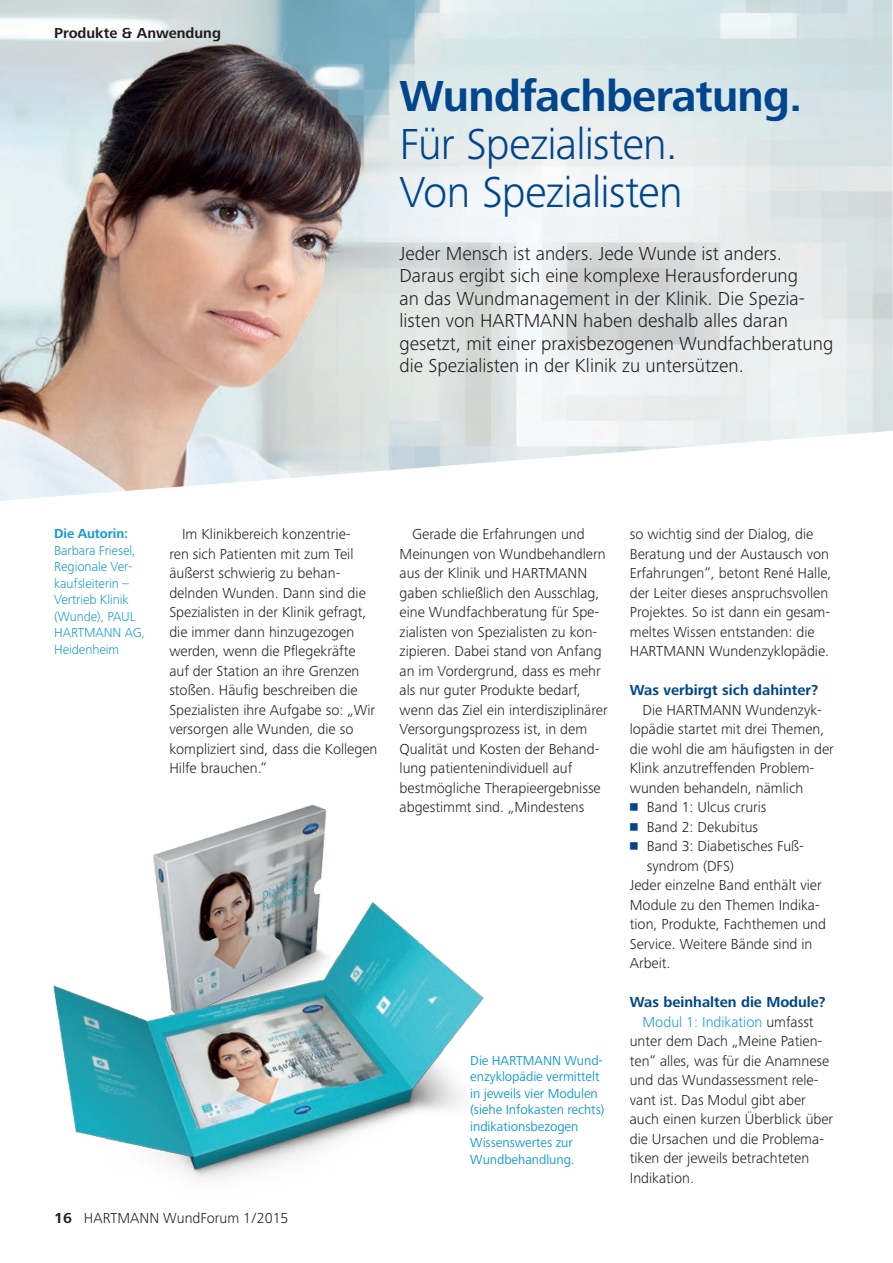
<style>
.page{position:relative;width:893px;height:1263px;background:#fff}
.page>*{position:absolute;margin:0;border:0;box-sizing:border-box;transform-origin:0 0}
.t1{font:300 45px/48px "Frutiger Next LTW1 G";letter-spacing:-.02em;color:#01468c}
.t2{font:700 45px "Frutiger Next LTW1 G";letter-spacing:-.015em;color:#01468c}
.t3{font:300 19.5px/22.5px "Frutiger Next LTW1 G";color:#231f20}
.t4{font:300 15px/19.5px "Frutiger Next LTW1 G";color:#231f20}
.t5{font:700 15px "Frutiger Next LTW1 G";color:#01468c}
.t6{font:300 15px "Frutiger Next LTW1 G";color:#169bd8}
.t7{font:700 15px "Frutiger Next LTW1 G";color:#231f20}
.t8{font:13.5px/16.5px "Frutiger Next LTW1 G";letter-spacing:-.005em;color:#169bd8}
.t9{font:300 13.5px/16.5px "Frutiger Next LTW1 G";letter-spacing:-.005em;color:#169bd8}
.t10{font:700 13.5px "Frutiger Next LTW1 G";letter-spacing:-.005em;color:#169bd8}
.s1{font-weight:700}
.s2{font-family:"Universal Newswith Comm Pi";font-weight:400;color:#01468c}
.s3{color:#231f20}
</style>
<div class="page">
<img style="left:53px;top:804px;width:431px;height:375px">
<img style="left:0;top:0;width:893px;height:501px">
<p class="t7" style="left:54px;top:25px;width:168px">Produkte &amp; Anwendung</p>
<h1 class="t2" style="left:400px;top:71px;width:404px">Wundfachberatung.</h1>
<h1 class="t1" style="left:400px;top:120px;width:285px">Für Spezialisten.<br>Von Spezialisten</h1>
<p class="t3" style="left:400px;top:242px;width:435px">Jeder Mensch ist anders. Jede Wunde ist anders.<br>Daraus ergibt sich eine komplexe Herausforderung<br>an das Wundmanagement in der Klinik. Die Spezia&shy;listen von HARTMANN haben deshalb alles daran gesetzt, mit einer praxisbezogenen Wundfachberatung die Spezialisten in der Klinik zu untersützen.</p>
<p class="t10" style="left:54px;top:526px;width:75px">Die Autorin:</p>
<p class="t9" style="left:54px;top:542px;width:92px">Barbara Friesel,<br>Regionale Ver&shy;kaufsleiterin –<br>Vertrieb Klinik (Wunde), PAUL<br>HARTMANN AG,<br>Heidenheim</p>
<p class="t4" style="left:169px;top:525px;width:210px;text-indent:13px">Im Klinikbereich konzentrie-<br>ren sich Patienten mit zum Teil äußerst schwierig zu behan&shy;delnden Wunden. Dann sind die<br>Spezialisten in der Klinik gefragt, die immer dann hinzugezogen werden, wenn die Pflegekräfte auf der Station an ihre Grenzen stoßen. Häufig beschreiben die<br>Spezialisten ihre Aufgabe so: „Wir versorgen alle Wunden, die so kompliziert sind, dass die Kollegen<br>Hilfe brauchen.“</p>
<p class="t4" style="left:400px;top:525px;width:210px;text-indent:13px">Gerade die Erfahrungen und<br>Meinungen von Wundbehandlern aus der Klinik und HARTMANN gaben schließlich den Ausschlag, eine Wundfachberatung für Spe&shy;zialisten von Spezialisten zu kon&shy;zipieren. Dabei stand von Anfang an im Vordergrund, dass es mehr als nur guter Produkte bedarf, wenn das Ziel ein interdisziplinärer<br>Versorgungsprozess ist, in dem<br>Qualität und Kosten der Behand&shy;lung patientenindividuell auf bestmögliche Therapieergebnisse abgestimmt sind. „Mindestens</p>
<p class="t8" style="left:470px;top:1052px;width:136px">Die HARTMANN Wund&shy;enzyklopädie vermittelt in jeweils vier Modulen (siehe Infokasten rechts) indikationsbezogen<br>Wissenswertes zur<br>Wundbehandlung.</p>
<p class="t4" style="left:54px;top:1208px;width:236px"><span class="s1">16</span> HARTMANN WundForum 1/2015</p>
<p class="t4" style="left:630px;top:525px;width:203px">so wichtig sind der Dialog, die<br>Beratung und der Austausch von<br>Erfahrungen“, betont René Halle, der Leiter dieses anspruchsvollen<br>Projektes. So ist dann ein gesam&shy;meltes Wissen entstanden: die<br>HARTMANN Wundenzyklopädie.</p>
<p class="t5" style="left:630px;top:682px;width:190px">Was verbirgt sich dahinter?</p>
<p class="t4" style="left:642px;top:700px;width:181px">Die HARTMANN Wundenzyk-</p>
<p class="t4" style="left:630px;top:720px;width:196px">lopädie startet mit drei Themen,</p>
<p class="t4" style="left:630px;top:739px;width:206px">die wohl die am häufigsten in der</p>
<p class="t4" style="left:630px;top:759px;width:186px">Klink anzutreffenden Problem-</p>
<p class="t4" style="left:630px;top:778px;width:175px">wunden behandeln, nämlich</p>
<p class="t4" style="left:630px;top:798px;width:138px"><span class="s2">7</span> Band 1: Ulcus cruris</p>
<p class="t4" style="left:630px;top:817px;width:130px"><span class="s2">7</span> Band 2: Dekubitus</p>
<p class="t4" style="left:630px;top:837px;width:175px"><span class="s2">7</span> Band 3: Diabetisches Fuß-</p>
<p class="t4" style="left:647px;top:856px;width:89px">syndrom (DFS)</p>
<p class="t4" style="left:630px;top:876px;width:193px">Jeder einzelne Band enthält vier</p>
<p class="t4" style="left:630px;top:895px;width:192px">Module zu den Themen Indika-</p>
<p class="t4" style="left:630px;top:915px;width:198px">tion, Produkte, Fachthemen und</p>
<p class="t4" style="left:630px;top:934px;width:184px">Service. Weitere Bände sind in</p>
<p class="t4" style="left:630px;top:954px;width:42px">Arbeit.</p>
<p class="t5" style="left:630px;top:994px;width:197px">Was beinhalten die Module?</p>
<p class="t6" style="left:642px;top:1013px;width:173px">Modul 1: Indikation <span class="s3">umfasst</span></p>
<p class="t4" style="left:630px;top:1032px;width:194px">unter dem Dach „Meine Patien-</p>
<p class="t4" style="left:630px;top:1051px;width:201px">ten“ alles, was für die Anamnese</p>
<p class="t4" style="left:630px;top:1071px;width:190px">und das Wundassessment rele-</p>
<p class="t4" style="left:630px;top:1090px;width:178px">vant ist. Das Modul gibt aber</p>
<p class="t4" style="left:630px;top:1110px;width:205px">auch einen kurzen Überblick über</p>
<p class="t4" style="left:630px;top:1129px;width:196px">die Ursachen und die Problema-</p>
<p class="t4" style="left:630px;top:1149px;width:181px">tiken der jeweils betrachteten</p>
<p class="t4" style="left:630px;top:1168px;width:66px">Indikation.</p>
</div>
